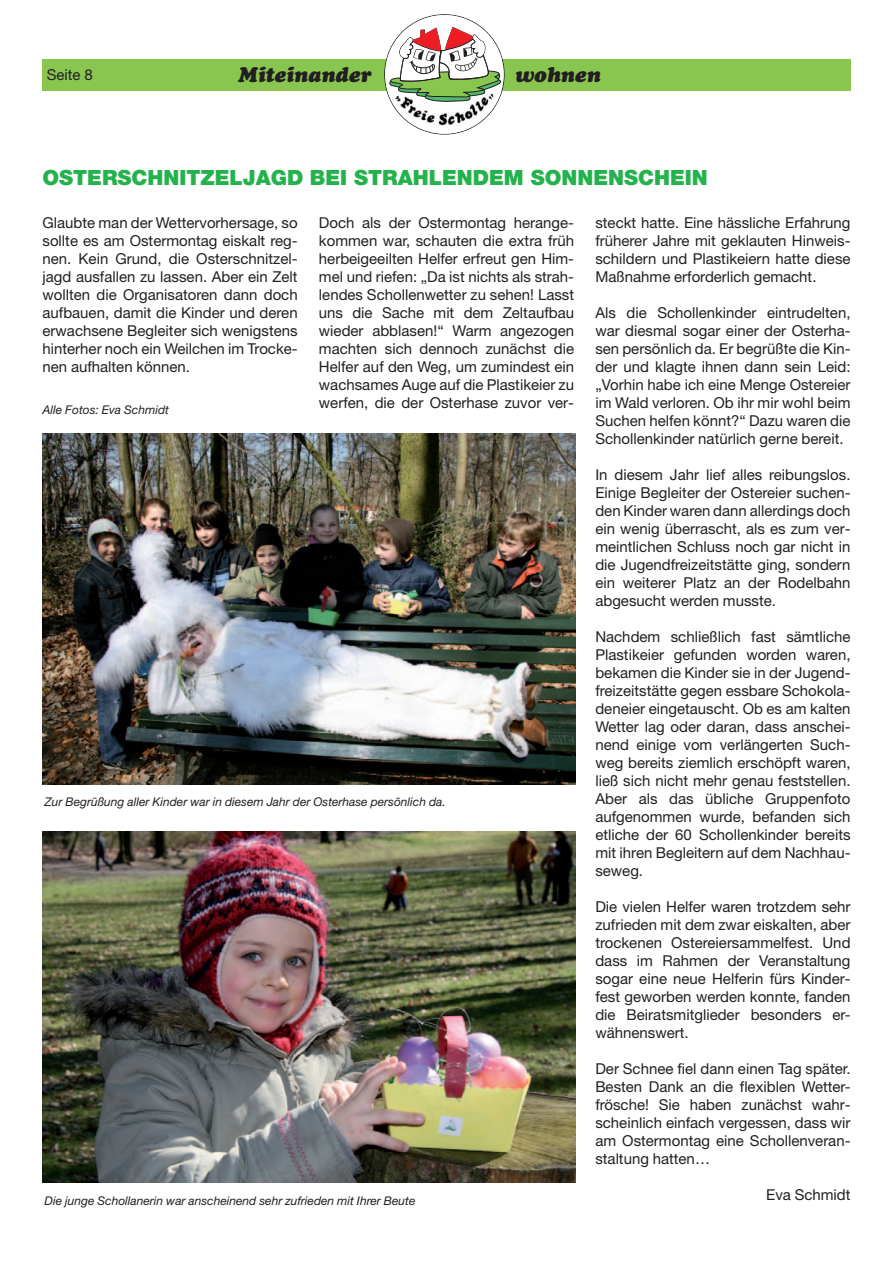
<style>
.page{position:relative;width:893px;height:1263px;background:#fff}
.page>*{position:absolute;margin:0;border:0;box-sizing:border-box;transform-origin:0 0}
.t1{font:900 21px "Helvetica Neue LT Std";color:#23b24b}
.t2{font:italic 900 21px "Cooper";color:#231f20}
.t3{font:15px/18px "Helvetica Neue LT Std";color:#231f20;text-align:justify}
.t4{font:italic 12px "Helvetica Neue";color:#231f20}
</style>
<div class="page">
<div style="left:43px;top:60px;width:807px;height:31px;background:#89c650"></div>
<svg style="left:384px;top:14px;width:121px;height:121px"></svg>
<img style="left:392px;top:91px;width:103px;height:36px">
<img style="left:43px;top:434px;width:533px;height:350px">
<img style="left:43px;top:831px;width:533px;height:351px">
<p class="t3" style="left:47px;top:68px;width:47px">Seite 8</p>
<h1 class="t2" style="left:238px;top:67px;width:135px">Miteinander</h1>
<h1 class="t2" style="left:515px;top:67px;width:87px">wohnen</h1>
<h1 class="t1" style="left:43px;top:165px;width:667px">OSTERSCHNITZELJAGD BEI STRAHLENDEM SONNENSCHEIN</h1>
<p class="t3" style="left:43px;top:215px;width:257px">Glaubte man der Wettervorhersage, so sollte es am Ostermontag eiskalt reg&shy;nen. Kein Grund, die Osterschnitzel&shy;jagd ausfallen zu lassen. Aber ein Zelt wollten die Organisatoren dann doch aufbauen, damit die Kinder und deren erwachsene Begleiter sich wenigstens hinterher noch ein Weilchen im Trocke&shy;nen aufhalten können.</p>
<p class="t3" style="left:319px;top:215px;width:257px">Doch als der Ostermontag herange&shy;kommen war, schauten die extra früh herbeigeeilten Helfer erfreut gen Him&shy;mel und riefen: „Da ist nichts als strah&shy;lendes Schollenwetter zu sehen! Lasst uns die Sache mit dem Zeltaufbau wieder abblasen!“ Warm angezogen machten sich dennoch zunächst die Helfer auf den Weg, um zumindest ein wachsames Auge auf die Plastikeier zu werfen, die der Osterhase zuvor ver-</p>
<p class="t3" style="left:595px;top:215px;width:257px">steckt hatte. Eine hässliche Erfahrung früherer Jahre mit geklauten Hinweis&shy;schildern und Plastikeiern hatte diese Maßnahme erforderlich gemacht.</p>
<p class="t3" style="left:595px;top:305px;width:257px">Als die Schollenkinder eintrudelten, war diesmal sogar einer der Osterha&shy;sen persönlich da. Er begrüßte die Kin&shy;der und klagte ihnen dann sein Leid: „Vorhin habe ich eine Menge Ostereier im Wald verloren. Ob ihr mir wohl beim Suchen helfen könnt?“ Dazu waren die Schollenkinder natürlich gerne bereit.</p>
<p class="t3" style="left:595px;top:467px;width:257px">In diesem Jahr lief alles reibungslos.<br>Einige Begleiter der Ostereier suchen&shy;den Kinder waren dann allerdings doch ein wenig überrascht, als es zum ver&shy;meintlichen Schluss noch gar nicht in die Jugendfreizeitstätte ging, sondern ein weiterer Platz an der Rodelbahn abgesucht werden musste.</p>
<p class="t3" style="left:595px;top:629px;width:257px">Nachdem schließlich fast sämtliche Plastikeier gefunden worden waren, bekamen die Kinder sie in der Jugend&shy;freizeitstätte gegen essbare Schokola&shy;deneier eingetauscht. Ob es am kalten Wetter lag oder daran, dass anschei&shy;nend einige vom verlängerten Such&shy;weg bereits ziemlich erschöpft waren, ließ sich nicht mehr genau feststellen.<br>Aber als das übliche Gruppenfoto aufgenommen wurde, befanden sich etliche der 60 Schollenkinder bereits mit ihren Begleitern auf dem Nachhau&shy;seweg.</p>
<p class="t3" style="left:595px;top:899px;width:257px">Die vielen Helfer waren trotzdem sehr zufrieden mit dem zwar eiskalten, aber trockenen Ostereiersammelfest. Und dass im Rahmen der Veranstaltung sogar eine neue Helferin fürs Kinder&shy;fest geworben werden konnte, fanden die Beiratsmitglieder besonders er&shy;wähnenswert.</p>
<p class="t3" style="left:595px;top:1061px;width:257px">Der Schnee fiel dann einen Tag später.<br>Besten Dank an die flexiblen Wetter&shy;frösche! Sie haben zunächst wahr&shy;scheinlich einfach vergessen, dass wir am Ostermontag eine Schollenveran&shy;staltung hatten…</p>
<p class="t3" style="left:766px;top:1187px;width:86px">Eva Schmidt</p>
<p class="t4" style="left:43px;top:405px;width:128px">Alle Fotos: Eva Schmidt</p>
<p class="t4" style="left:45px;top:797px;width:403px">Zur Begrüßung aller Kinder war in diesem Jahr der Osterhase persönlich da.</p>
<p class="t4" style="left:45px;top:1196px;width:372px">Die junge Schollanerin war anscheinend sehr zufrieden mit Ihrer Beute</p>
</div>
